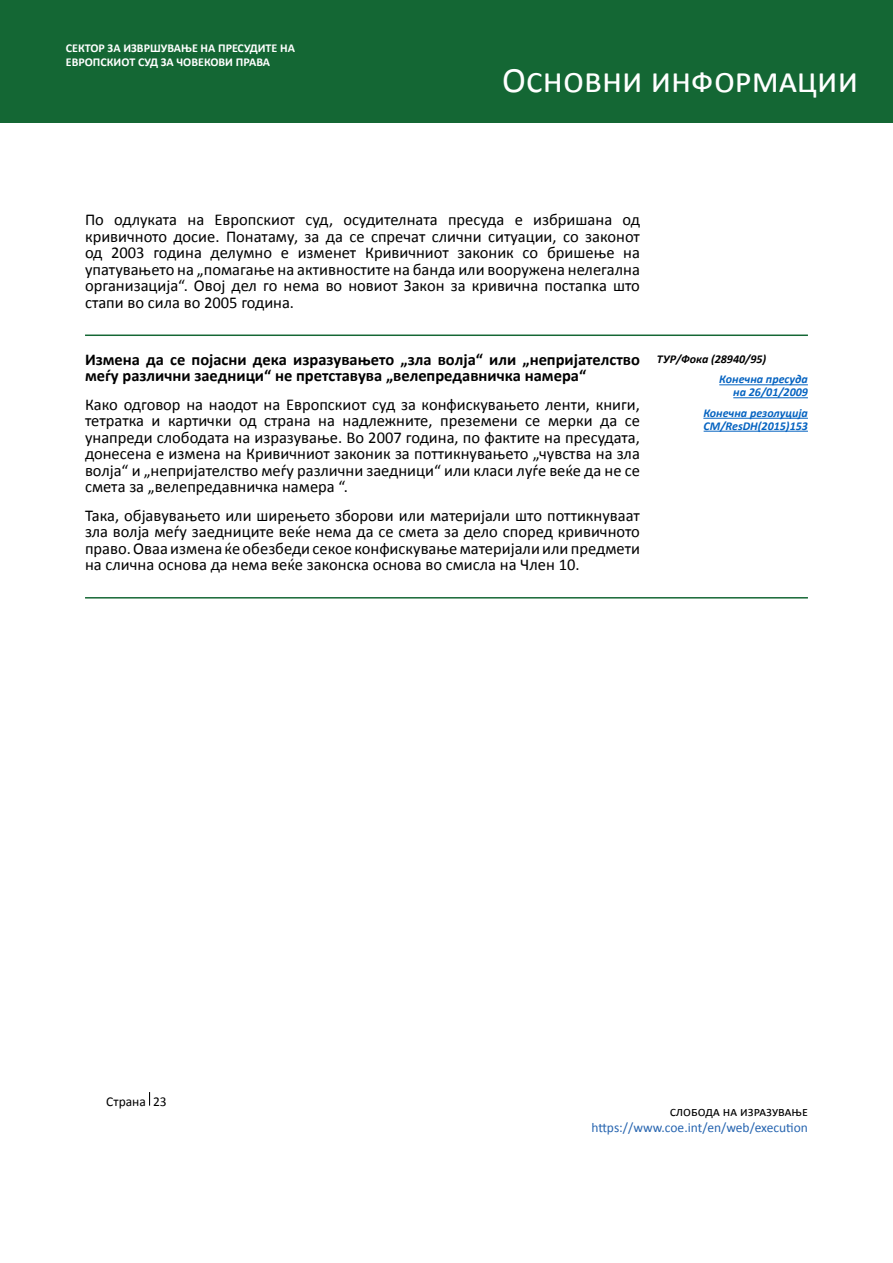
<style>
.page{position:relative;width:893px;height:1263px;background:#fff}
.page>*{position:absolute;margin:0;border:0;box-sizing:border-box;transform-origin:0 0}
.t1{font:36px "Calibri";color:#fff}
.t2{font:16.5px/16.5px "Calibri";color:#000;text-align:justify}
.t3{font:700 16.5px/16.5px "Calibri";color:#000}
.t4{font:13.5px "Calibri";color:#2765b0}
.t5{font:13.5px "Calibri";color:#000}
.t6{font:italic 700 12px/12.9px "Calibri";color:#0563c1;text-align:right}
.t7{font:700 12px/14.4px "Calibri";color:#fff}
.t8{font:italic 700 12px "Calibri";color:#000}
</style>
<div class="page">
<div style="left:0;top:0;width:893px;height:122px;background:#146734"></div>
<svg style="left:149px;top:1092px;width:1px;height:14px"></svg>
<hr style="left:85px;top:334px;width:723px;height:2px;background:#146734">
<hr style="left:85px;top:597px;width:723px;height:1px;background:#146734">
<hr style="left:719px;top:384px;width:89px;height:1px;background:#0563c1">
<hr style="left:733px;top:397px;width:75px;height:1px;background:#0563c1">
<hr style="left:703px;top:418px;width:105px;height:1px;background:#0563c1">
<hr style="left:704px;top:431px;width:104px;height:1px;background:#0563c1">
<p class="t7" style="left:66px;top:41px;width:231px">СЕКТОР ЗА ИЗВРШУВАЊЕ НА ПРЕСУДИТЕ НА<br>ЕВРОПСКИОТ СУД ЗА ЧОВЕКОВИ ПРАВА</p>
<h1 class="t1" style="left:502px;top:57px;width:358px">Основни информации</h1>
<p class="t2" style="left:85px;top:211px;width:556px">По одлуката на Европскиот суд, осудителната пресуда е избришана од кривичното досие. Понатаму, за да се спречат слични ситуации, со законот од 2003 година делумно е изменет Кривичниот законик со бришење на упатувањето на „помагање на активностите на банда или вооружена нелегална организација“. Овој дел го нема во новиот Закон за кривична постапка што стапи во сила во 2005 година.</p>
<p class="t3" style="left:85px;top:351px;width:556px">Измена да се појасни дека изразувањето „зла волја“ или „непријателство меѓу различни заедници“ не претставува „велепредавничка намера“</p>
<p class="t2" style="left:85px;top:396px;width:556px">Како одговор на наодот на Европскиот суд за конфискувањето ленти, книги, тетратка и картички од страна на надлежните, преземени се мерки да се унапреди слободата на изразување. Во 2007 година, по фактите на пресудата, донесена е измена на Кривичниот законик за поттикнувањето „чувства на зла волја“ и „непријателство меѓу различни заедници“ или класи луѓе веќе да не се смета за „велепредавничка намера “.</p>
<p class="t2" style="left:85px;top:507px;width:556px">Така, објавувањето или ширењето зборови или материјали што поттикнуваат зла волја меѓу заедниците веќе нема да се смета за дело според кривичното право. Оваа измена ќе обезбеди секое конфискување материјали или предмети на слична основа да нема веќе законска основа во смисла на Член 10.</p>
<p class="t8" style="left:657px;top:351px;width:111px">ТУР/Фока (28940/95)</p>
<p class="t6" style="left:719px;top:373px;width:90px">Конечна пресуда на 26/01/2009</p>
<p class="t6" style="left:703px;top:406px;width:106px;text-align:left">Конечна резолуција<br>CM/ResDH(2015)153</p>
<p class="t5" style="left:106px;top:1092px;width:62px">Страна 23</p>
<p class="t5" style="left:670px;top:1103px;width:140px">слобода на изразување</p>
<p class="t4" style="left:591px;top:1119px;width:218px">https://www.coe.int/en/web/execution</p>
</div>
